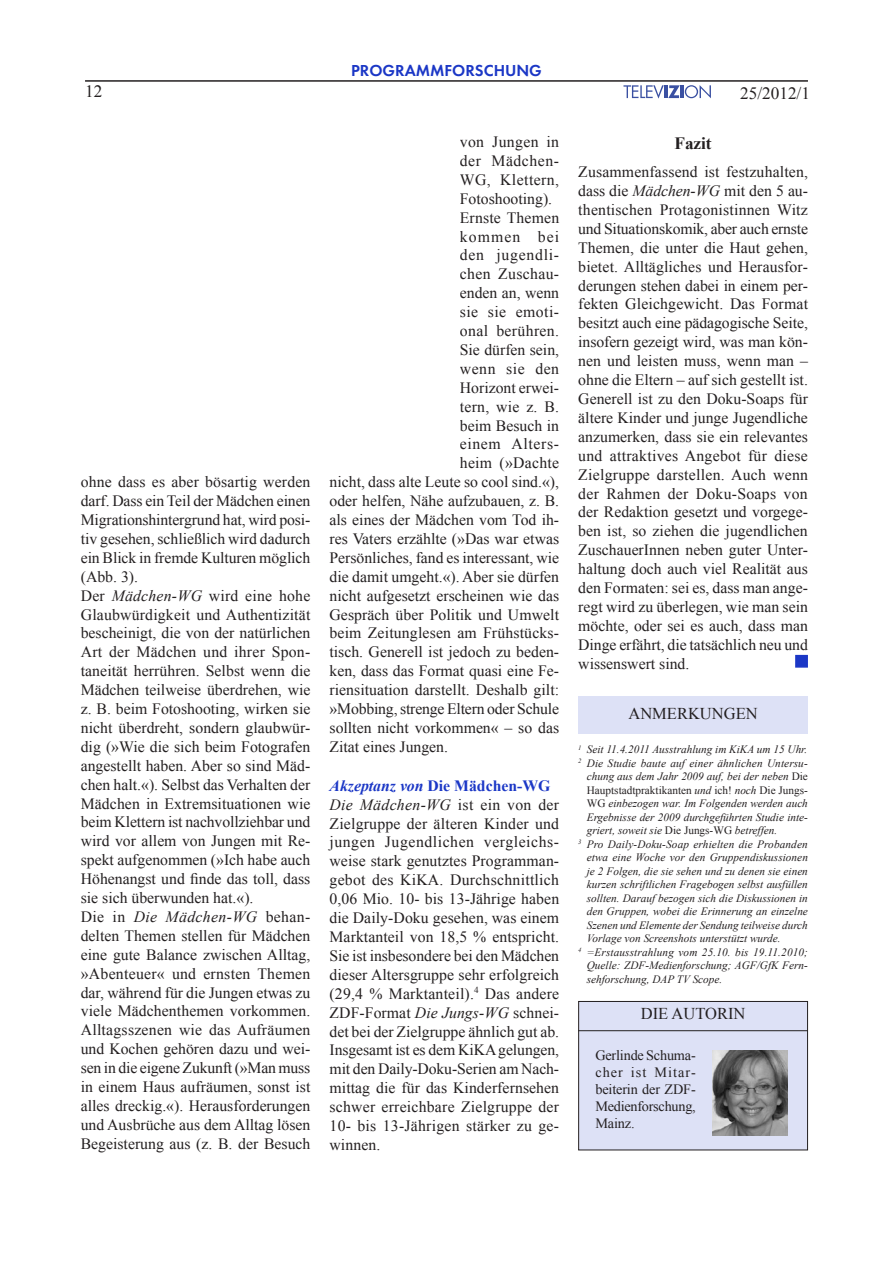
<style>
.page{position:relative;width:893px;height:1263px;background:#fff}
.page>*{position:absolute;margin:0;border:0;box-sizing:border-box;transform-origin:0 0}
.t1{font:17.25px "Times New Roman";color:#231f20}
.t2{font:700 17.25px "Times New Roman";letter-spacing:-.005em;color:#231f20}
.t3{font:16.5px "Times New Roman";color:#231f20}
.t4{font:16.5px "Futura Demi E";color:#1b37c6}
.t5{font:15.75px/18.9px "Times New Roman";color:#231f20}
.t6{font:15.75px "Times New Roman";letter-spacing:.02em;color:#231f20}
.t7{font:15.75px "Times New Roman";letter-spacing:.03em;color:#231f20}
.t8{font:15.75px "Times New Roman";letter-spacing:.035em;color:#231f20}
.t9{font:15.75px "Times New Roman";letter-spacing:.025em;color:#231f20}
.t10{font:15.75px "Times New Roman";letter-spacing:.045em;color:#231f20}
.t11{font:15.75px "Times New Roman";letter-spacing:.04em;color:#231f20}
.t12{font:15.75px "Times New Roman";letter-spacing:.07em;color:#231f20}
.t13{font:14.25px/17.1px "Times New Roman";letter-spacing:-.01em;color:#231f20;text-align:justify}
.t14{font:italic 11.25px "Times New Roman";color:#231f20}
.t15{font:11.25px "Times New Roman";color:#231f20}
.s1{font-style:italic}
.s2{font-weight:700;font-style:italic;color:#1b37c6}
.s3{font-weight:700;color:#1b37c6}
.s4{font-style:normal}
</style>
<div class="page">
<hr style="left:85px;top:80px;width:723px;height:2px;background:#231f20">
<svg style="left:623px;top:85px;width:88px;height:14px"></svg>
<div style="left:578px;top:696px;width:230px;height:38px;background:#dde1f6"></div>
<div style="left:795px;top:655px;width:13px;height:13px;background:#1b37c6;border:2px solid #1b37c6"></div>
<div style="left:579px;top:1001px;width:228px;height:149px;background:#dde1f6"></div>
<div style="left:578px;top:1001px;width:230px;height:149px;border:1px solid #231f20"></div>
<hr style="left:578px;top:1030px;width:230px;height:1px;background:#231f20">
<img style="left:713px;top:1050px;width:74px;height:86px">
<p class="t1" style="left:85px;top:79px;width:19px">12</p>
<p class="t5" style="left:81px;top:472px;width:231px">ohne dass es aber bösartig werden darf. Dass ein Teil der Mädchen einen Migrationshintergrund hat, wird posi&shy;tiv gesehen, schließlich wird dadurch ein Blick in fremde Kulturen möglich (Abb. 3).<br>Der <span class="s1">Mädchen-WG</span> wird eine hohe Glaubwürdigkeit und Authentizität bescheinigt, die von der natürlichen Art der Mädchen und ihrer Spon&shy;taneität herrühren. Selbst wenn die Mädchen teilweise überdrehen, wie z. B. beim Fotoshooting, wirken sie nicht überdreht, sondern glaubwür&shy;dig (»Wie die sich beim Fotografen angestellt haben. Aber so sind Mäd&shy;chen halt.«). Selbst das Verhalten der Mädchen in Extremsituationen wie beim Klettern ist nachvollziehbar und wird vor allem von Jungen mit Re&shy;spekt aufgenommen (»Ich habe auch Höhenangst und finde das toll, dass sie sich überwunden hat.«).<br>Die in <span class="s1">Die Mädchen-WG</span> behan&shy;delten Themen stellen für Mädchen eine gute Balance zwischen Alltag, »Abenteuer« und ernsten Themen dar, während für die Jungen etwas zu viele Mädchenthemen vorkommen.<br>Alltagsszenen wie das Aufräumen und Kochen gehören dazu und wei&shy;sen in die eigene Zukunft (»Man muss in einem Haus aufräumen, sonst ist alles dreckig.«). Herausforderungen und Ausbrüche aus dem Alltag lösen Begeisterung aus (z. B. der Besuch</p>
<p class="t4" style="left:351px;top:60px;width:192px">PROGRAMMFORSCHUNG</p>
<p class="t6" style="left:460px;top:131px;width:101px">von Jungen in</p>
<p class="t8" style="left:460px;top:150px;width:101px">der Mädchen-</p>
<p class="t7" style="left:460px;top:169px;width:101px">WG, Klettern,</p>
<p class="t5" style="left:460px;top:189px;width:94px">Fotoshooting).</p>
<p class="t5" style="left:460px;top:208px;width:101px">Ernste Themen</p>
<p class="t12" style="left:460px;top:226px;width:101px">kommen bei</p>
<p class="t10" style="left:460px;top:245px;width:101px">den jugendli-</p>
<p class="t6" style="left:460px;top:263px;width:101px">chen Zuschau-</p>
<p class="t5" style="left:460px;top:283px;width:101px">enden an, wenn</p>
<p class="t7" style="left:460px;top:301px;width:101px">sie sie emoti-</p>
<p class="t9" style="left:460px;top:320px;width:101px">onal berühren.</p>
<p class="t5" style="left:460px;top:340px;width:101px">Sie dürfen sein,</p>
<p class="t8" style="left:460px;top:358px;width:101px">wenn sie den</p>
<p class="t5" style="left:460px;top:378px;width:101px">Horizont erwei-</p>
<p class="t5" style="left:460px;top:397px;width:101px">tern, wie z. B.</p>
<p class="t5" style="left:460px;top:416px;width:101px">beim Besuch in</p>
<p class="t11" style="left:460px;top:434px;width:101px">einem Alters-</p>
<p class="t6" style="left:460px;top:452px;width:101px">heim (»Dachte</p>
<p class="t5" style="left:330px;top:472px;width:231px">nicht, dass alte Leute so cool sind.«),</p>
<p class="t5" style="left:330px;top:491px;width:231px">oder helfen, Nähe aufzubauen, z. B.</p>
<p class="t5" style="left:330px;top:510px;width:231px">als eines der Mädchen vom Tod ih-</p>
<p class="t5" style="left:330px;top:529px;width:231px">res Vaters erzählte (»Das war etwas</p>
<p class="t5" style="left:330px;top:548px;width:231px">Persönliches, fand es interessant, wie</p>
<p class="t5" style="left:330px;top:567px;width:231px">die damit umgeht.«). Aber sie dürfen</p>
<p class="t5" style="left:330px;top:586px;width:231px">nicht aufgesetzt erscheinen wie das</p>
<p class="t5" style="left:330px;top:605px;width:231px">Gespräch über Politik und Umwelt</p>
<p class="t5" style="left:330px;top:623px;width:231px">beim Zeitunglesen am Frühstücks-</p>
<p class="t5" style="left:330px;top:642px;width:231px">tisch. Generell ist jedoch zu beden-</p>
<p class="t5" style="left:330px;top:661px;width:231px">ken, dass das Format quasi eine Fe-</p>
<p class="t5" style="left:330px;top:680px;width:231px">riensituation darstellt. Deshalb gilt:</p>
<p class="t5" style="left:330px;top:699px;width:231px">»Mobbing, strenge Eltern oder Schule</p>
<p class="t5" style="left:330px;top:718px;width:231px">sollten nicht vorkommen« – so das</p>
<p class="t5" style="left:330px;top:737px;width:120px">Zitat eines Jungen.</p>
<p class="t5" style="left:330px;top:776px;width:231px"><span class="s2">Akzeptanz von</span> <span class="s3">Die Mädchen-WG </span><span class="s1">Die Mädchen-WG</span> ist ein von der Zielgruppe der älteren Kinder und jungen Jugendlichen vergleichs&shy;weise stark genutztes Programman&shy;gebot des KiKA. Durchschnittlich 0,06 Mio. 10- bis 13-Jährige haben die Daily-Doku gesehen, was einem Marktanteil von 18,5 % entspricht.<br>Sie ist insbesondere bei den Mädchen dieser Altersgruppe sehr erfolgreich (29,4 % Marktanteil).<sup>4</sup> Das andere ZDF-Format <span class="s1">Die Jungs-WG</span> schnei&shy;det bei der Zielgruppe ähnlich gut ab.<br>Insgesamt ist es dem KiKA gelungen, mit den Daily-Doku-Serien am Nach&shy;mittag die für das Kinderfernsehen schwer erreichbare Zielgruppe der 10- bis 13-Jährigen stärker zu ge&shy;winnen.</p>
<p class="t1" style="left:740px;top:81px;width:71px">25/2012/1</p>
<p class="t2" style="left:675px;top:131px;width:39px">Fazit</p>
<p class="t5" style="left:578px;top:162px;width:231px;text-align:justify">Zusammenfassend ist festzuhalten, dass die <span class="s1">Mädchen-WG</span> mit den 5 au&shy;thentischen Protagonistinnen Witz und Situationskomik, aber auch ernste Themen, die unter die Haut gehen, bietet. Alltägliches und Herausfor&shy;derungen stehen dabei in einem per&shy;fekten Gleichgewicht. Das Format besitzt auch eine pädagogische Seite, insofern gezeigt wird, was man kön&shy;nen und leisten muss, wenn man – ohne die Eltern – auf sich gestellt ist.<br>Generell ist zu den Doku-Soaps für ältere Kinder und junge Jugendliche anzumerken, dass sie ein relevantes und attraktives Angebot für diese Zielgruppe darstellen. Auch wenn der Rahmen der Doku-Soaps von der Redaktion gesetzt und vorgege&shy;ben ist, so ziehen die jugendlichen ZuschauerInnen neben guter Unter&shy;haltung doch auch viel Realität aus den Formaten: sei es, dass man ange&shy;regt wird zu überlegen, wie man sein möchte, oder sei es auch, dass man Dinge erfährt, die tatsächlich neu und wissenswert sind.</p>
<p class="t3" style="left:628px;top:702px;width:25px">Anmerkungen</p>
<p class="t14" style="left:578px;top:742px;width:230px"><sup>1</sup> Seit 11.4.2011 Ausstrahlung im KiKA um 15 Uhr.</p>
<p class="t14" style="left:578px;top:755px;width:231px"><sup>2</sup> Die Studie baute auf einer ähnlichen Untersu-</p>
<p class="t14" style="left:587px;top:769px;width:223px">chung aus dem Jahr 2009 auf, bei der neben <span class="s4">Die</span></p>
<p class="t15" style="left:587px;top:782px;width:223px">Hauptstadtpraktikanten <span class="s1">und</span> ich! <span class="s1">noch</span> Die Jungs-</p>
<p class="t14" style="left:587px;top:796px;width:223px"><span class="s4">WG</span> einbezogen war. Im Folgenden werden auch</p>
<p class="t14" style="left:587px;top:809px;width:223px">Ergebnisse der 2009 durchgeführten Studie inte-</p>
<p class="t14" style="left:587px;top:823px;width:192px">griert, soweit sie <span class="s4">Die Jungs-WG</span> betreffen.</p>
<p class="t14" style="left:578px;top:836px;width:231px"><sup>3</sup> Pro Daily-Doku-Soap erhielten die Probanden</p>
<p class="t14" style="left:587px;top:850px;width:223px">etwa eine Woche vor den Gruppendiskussionen</p>
<p class="t14" style="left:587px;top:863px;width:223px">je 2 Folgen, die sie sehen und zu denen sie einen</p>
<p class="t14" style="left:587px;top:877px;width:223px">kurzen schriftlichen Fragebogen selbst ausfüllen</p>
<p class="t14" style="left:587px;top:890px;width:223px">sollten. Darauf bezogen sich die Diskussionen in</p>
<p class="t14" style="left:587px;top:904px;width:223px">den Gruppen, wobei die Erinnerung an einzelne</p>
<p class="t14" style="left:587px;top:917px;width:223px">Szenen und Elemente der Sendung teilweise durch</p>
<p class="t14" style="left:587px;top:931px;width:195px">Vorlage von Screenshots unterstützt wurde.</p>
<p class="t14" style="left:578px;top:944px;width:231px"><sup>4</sup> =Erstausstrahlung vom 25.10. bis 19.11.2010;</p>
<p class="t14" style="left:587px;top:958px;width:223px">Quelle: ZDF-Medienforschung; AGF/GfK Fern-</p>
<p class="t14" style="left:587px;top:971px;width:137px">sehforschung, DAP TV Scope.</p>
<p class="t3" style="left:641px;top:1003px;width:10px">die</p>
<p class="t3" style="left:671px;top:1003px;width:24px">Autorin</p>
<p class="t13" style="left:595px;top:1046px;width:102px">Gerlinde Schuma&shy;cher ist Mitar&shy;beiterin der ZDF-Medienforschung, Mainz.</p>
</div>
